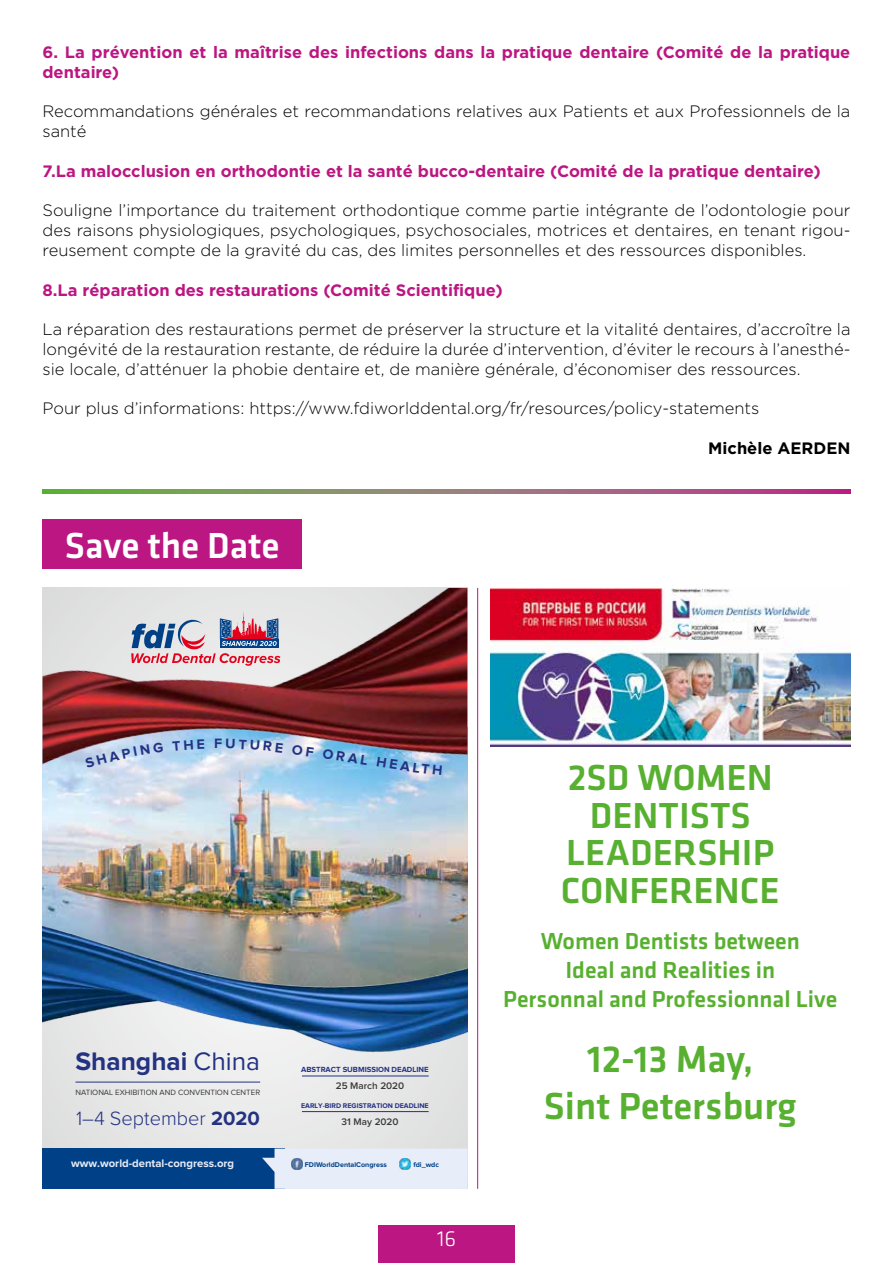
<style>
.page{position:relative;width:893px;height:1263px;background:#fff}
.page>*{position:absolute;margin:0;border:0;box-sizing:border-box;transform-origin:0 0}
.t1{font:500 39px/46.8px "Klavika";color:#58b030;text-align:center}
.t2{font:500 37.5px/37.5px "Klavika";color:#58b030;text-align:center}
.t3{font:500 37.5px "Klavika";color:#fff}
.t4{font:700 26.25px "Proxima Nova";color:#243282}
.t5{font:500 24px/28.8px "Klavika";color:#58b030;text-align:center}
.t6{font:300 22.5px "Klavika";color:#fff}
.t7{font:300 19.95px "Proxima Nova";color:#243282}
.t8{font:300 16.5px/19.8px "Gotham";color:#000;text-align:justify}
.t9{font:700 16.5px/19.8px "Gotham";color:#bb1681}
.t10{font:700 16.5px "Gotham";color:#000}
.t11{font:700 14.1px "Proxima Nova";color:#243282}
.t12{font:700 11.25px "Proxima Nova";color:#e7edf9}
.t13{font:600 9.9px "Proxima Nova";color:#3a3a39}
.t14{font:7.95px "Proxima Nova";color:#3a3a39}
.t15{font:700 7.65px "Proxima Nova";color:#243282}
.t16{font:700 7.2px "Proxima Nova";color:#004087}
.t17{font:700 7.05px "Proxima Nova";color:#243282}
.s1{font-weight:400}
.s2{font-weight:700}
</style>
<div class="page">
<div style="left:378px;top:1225px;width:136px;height:38px;background:#bb1681"></div>
<svg style="left:43px;top:489px;width:807px;height:4px;background:#937a6e"></svg>
<div style="left:43px;top:519px;width:259px;height:50px;background:#bb1681"></div>
<div style="left:43px;top:588px;width:424px;height:601px;background:#e8e8e8"></div>
<div style="left:43px;top:1148px;width:242px;height:41px;background:#004087"></div>
<img style="left:43px;top:823px;width:424px;height:100px">
<img style="left:43px;top:588px;width:424px;height:235px">
<hr style="left:75px;top:1082px;width:185px;height:1px;background:#243282">
<img style="left:43px;top:923px;width:424px;height:129px">
<svg style="left:262px;top:1148px;width:205px;height:41px;background:#d6e1f1"></svg>
<hr style="left:302px;top:1111px;width:127px;height:1px;background:#243282">
<hr style="left:302px;top:1076px;width:127px;height:1px;background:#243282">
<svg style="left:131px;top:610px;width:149px;height:56px"></svg>
<img style="left:490px;top:588px;width:360px;height:158px">
<hr style="left:477px;top:588px;width:1px;height:601px;background:#bb1681">
<svg style="left:85px;top:742px;width:78px;height:26px;background:#c3d4e9"></svg>
<svg style="left:172px;top:739px;width:33px;height:12px"></svg>
<svg style="left:226px;top:739px;width:57px;height:13px"></svg>
<svg style="left:292px;top:744px;width:22px;height:13px"></svg>
<svg style="left:400px;top:761px;width:42px;height:14px"></svg>
<p class="t9" style="left:43px;top:42px;width:809px">6. La prévention et la maîtrise des infections dans la pratique dentaire (Comité de la pratique dentaire)</p>
<p class="t8" style="left:43px;top:101px;width:809px">Recommandations générales et recommandations relatives aux Patients et aux Professionnels de la santé</p>
<p class="t9" style="left:43px;top:161px;width:780px">7.La malocclusion en orthodontie et la santé bucco-dentaire (Comité de la pratique dentaire)</p>
<p class="t8" style="left:43px;top:200px;width:809px">Souligne l’importance du traitement orthodontique comme partie intégrante de l’odontologie pour des raisons physiologiques, psychologiques, psychosociales, motrices et dentaires, en tenant rigou&shy;reusement compte de la gravité du cas, des limites personnelles et des ressources disponibles.</p>
<p class="t9" style="left:43px;top:279px;width:462px">8.La réparation des restaurations (Comité Scientifique)</p>
<p class="t8" style="left:43px;top:319px;width:809px">La réparation des restaurations permet de préserver la structure et la vitalité dentaires, d’accroître la longévité de la restauration restante, de réduire la durée d’intervention, d’éviter le recours à l’anesthé&shy;sie locale, d’atténuer la phobie dentaire et, de manière générale, d’économiser des ressources.</p>
<p class="t8" style="left:43px;top:398px;width:718px">Pour plus d’informations: https://www.fdiworlddental.org/fr/resources/policy-statements</p>
<p class="t10" style="left:708px;top:439px;width:144px">Michèle AERDEN</p>
<h2 class="t3" style="left:65px;top:525px;width:216px">Save the Date</h2>
<p class="t11" style="left:214px;top:737px;width:10px">F</p>
<p class="t11" style="left:324px;top:747px;width:77px;rotate:9deg">ORAL HE</p>
<h3 class="t4" style="left:75px;top:1049px;width:186px">Shanghai <span class="s1">China</span></h3>
<p class="t14" style="left:75px;top:1089px;width:186px">NATIONAL EXHIBITION AND CONVENTION CENTER</p>
<p class="t7" style="left:76px;top:1109px;width:185px">1–4 September <span class="s2">2020</span></p>
<p class="t12" style="left:71px;top:1158px;width:165px">www.world-dental-congress.org</p>
<p class="t15" style="left:301px;top:1066px;width:129px">ABSTRACT SUBMISSION DEADLINE</p>
<p class="t17" style="left:301px;top:1102px;width:129px">EARLY-BIRD REGISTRATION DEADLINE</p>
<p class="t13" style="left:336px;top:1081px;width:70px">25 March 2020</p>
<p class="t13" style="left:342px;top:1117px;width:59px">31 May 2020</p>
<p class="t16" style="left:305px;top:1161px;width:84px">FDIWorldDentalCongress</p>
<p class="t16" style="left:413px;top:1161px;width:27px">fdi_wdc</p>
<h3 class="t6" style="left:437px;top:1226px;width:20px">16</h3>
<h2 class="t2" style="left:561px;top:759px;width:220px">2SD WOMEN<br>DENTISTS<br>LEADERSHIP<br>CONFERENCE</h2>
<h3 class="t5" style="left:503px;top:927px;width:335px">Women Dentists between<br>Ideal and Realities in<br>Personnal and Professionnal Live</h3>
<h1 class="t1" style="left:544px;top:1036px;width:254px">12-13 May,<br>Sint Petersburg</h1>
</div>
